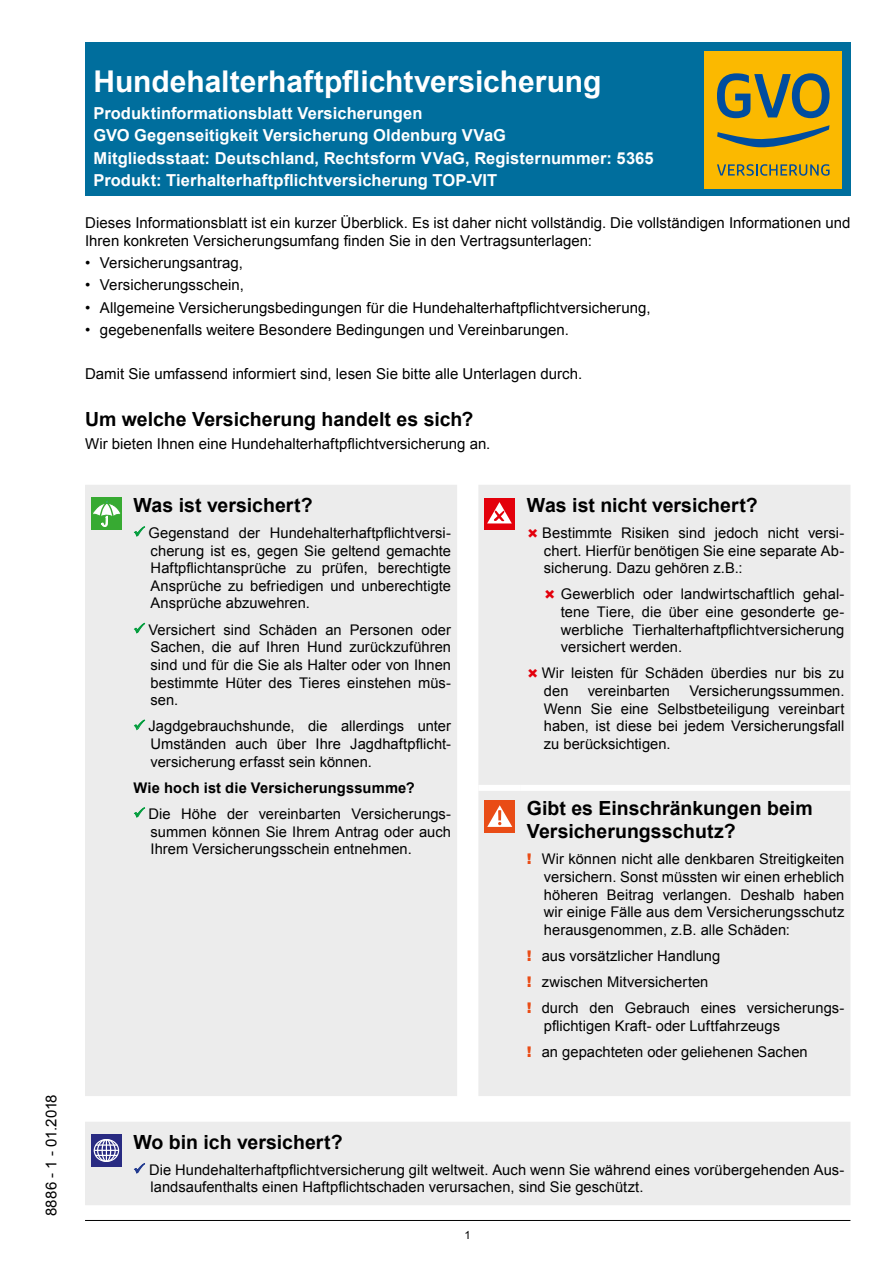
<style>
.page{position:relative;width:893px;height:1263px;background:#fff}
.page>*{position:absolute;margin:0;border:0;box-sizing:border-box;transform-origin:0 0}
.t1{font:700 30px "Arial";color:#fff}
.t2{font:700 19.5px/23.4px "Arial";color:#000}
.t3{font:700 16.5px/22.5px "Arial";letter-spacing:.005em;color:#fff}
.t4{font:15px/18px "Arial";letter-spacing:.005em;color:#000}
.t5{font:14.7px/17.7px "Arial";letter-spacing:.005em;color:#000;text-align:justify}
.t6{font:700 14.7px "Arial";letter-spacing:.01em;color:#000}
.t7{font:11.25px "Arial";color:#000}
.s1{color:#009c3b}
.s2{font-weight:900;color:#e94c16}
.s3{color:#1e378e}
</style>
<div class="page">
<hr style="left:85px;top:1220px;width:765px;height:1px;background:#000">
<div style="left:85px;top:43px;width:765px;height:153px;background:#006e9d"></div>
<div style="left:705px;top:51px;width:137px;height:137px;background:#fbb900"></div>
<svg style="left:717px;top:125px;width:113px;height:23px"></svg>
<svg style="left:717px;top:73px;width:113px;height:45px"></svg>
<svg style="left:717px;top:164px;width:113px;height:12px"></svg>
<svg style="left:85px;top:485px;width:765px;height:720px;background:#ededed"></svg>
<div style="left:478px;top:785px;width:43px;height:6px;background:#fff"></div>
<div style="left:521px;top:785px;width:329px;height:6px;background:#fff"></div>
<div style="left:91px;top:498px;width:31px;height:32px;background:#37aa32"></div>
<svg style="left:93px;top:500px;width:28px;height:27px"></svg>
<svg style="left:134px;top:526px;width:11px;height:11px"></svg>
<svg style="left:134px;top:622px;width:11px;height:12px"></svg>
<svg style="left:134px;top:719px;width:11px;height:12px"></svg>
<svg style="left:134px;top:807px;width:11px;height:11px"></svg>
<div style="left:484px;top:498px;width:31px;height:31px;background:#e3000b"></div>
<svg style="left:487px;top:502px;width:25px;height:21px"></svg>
<div style="left:484px;top:801px;width:31px;height:32px;background:#e94c16"></div>
<svg style="left:487px;top:805px;width:25px;height:22px"></svg>
<div style="left:91px;top:1135px;width:31px;height:32px;background:#292b82"></div>
<svg style="left:94px;top:1139px;width:25px;height:23px"></svg>
<svg style="left:134px;top:1163px;width:11px;height:11px"></svg>
<svg style="left:529px;top:528px;width:25px;height:11px"></svg>
<svg style="left:546px;top:590px;width:8px;height:9px"></svg>
<svg style="left:529px;top:669px;width:8px;height:9px"></svg>
<p class="t4" style="left:43px;top:1216px;width:123px;rotate:-90deg">8886 - 1 - 01.2018</p>
<h1 class="t1" style="left:94px;top:61px;width:509px">Hundehalterhaftpflichtversicherung</h1>
<p class="t3" style="left:94px;top:102px;width:562px">Produktinformationsblatt Versicherungen<br>GVO Gegenseitigkeit Versicherung Oldenburg VVaG<br>Mitgliedsstaat: Deutschland, Rechtsform VVaG, Registernummer: 5365<br>Produkt: Tierhalterhaftpflichtversicherung TOP-VIT</p>
<p class="t4" style="left:85px;top:214px;width:767px">Dieses Informationsblatt ist ein kurzer Überblick. Es ist daher nicht vollständig. Die vollständigen Informationen und<br>Ihren konkreten Versicherungsumfang finden Sie in den Vertragsunterlagen:</p>
<p class="t4" style="left:85px;top:254px;width:159px">• Versicherungsantrag,</p>
<p class="t4" style="left:85px;top:276px;width:160px">• Versicherungsschein,</p>
<p class="t4" style="left:85px;top:298px;width:567px">• Allgemeine Versicherungsbedingungen für die Hundehalterhaftpflichtversicherung,</p>
<p class="t4" style="left:85px;top:321px;width:485px">• gegebenenfalls weitere Besondere Bedingungen und Vereinbarungen.</p>
<p class="t4" style="left:85px;top:365px;width:499px">Damit Sie umfassend informiert sind, lesen Sie bitte alle Unterlagen durch.</p>
<h2 class="t2" style="left:85px;top:408px;width:390px">Um welche Versicherung handelt es sich?</h2>
<p class="t4" style="left:85px;top:435px;width:407px">Wir bieten Ihnen eine Hundehalterhaftpflichtversicherung an.</p>
<h2 class="t2" style="left:134px;top:494px;width:181px">Was ist versichert?</h2>
<p class="t5" style="left:151px;top:524px;width:302px;text-indent:-17px"><span class="s1">✓</span> Gegenstand der Hundehalterhaftpflichtversi&shy;cherung ist es, gegen Sie geltend gemachte Haftpflichtansprüche zu prüfen, berechtigte Ansprüche zu befriedigen und unberechtigte Ansprüche abzuwehren.</p>
<p class="t5" style="left:151px;top:621px;width:302px;text-indent:-17px"><span class="s1">✓</span> Versichert sind Schäden an Personen oder Sachen, die auf Ihren Hund zurückzuführen sind und für die Sie als Halter oder von Ihnen bestimmte Hüter des Tieres einstehen müs&shy;sen.</p>
<p class="t5" style="left:151px;top:717px;width:302px;text-indent:-17px"><span class="s1">✓</span> Jagdgebrauchshunde, die allerdings unter Umständen auch über Ihre Jagdhaftpflicht&shy;versicherung erfasst sein können.</p>
<p class="t6" style="left:134px;top:778px;width:283px">Wie hoch ist die Versicherungssumme?</p>
<p class="t5" style="left:151px;top:805px;width:302px;text-indent:-17px"><span class="s1">✓</span> Die Höhe der vereinbarten Versicherungs&shy;summen können Sie Ihrem Antrag oder auch Ihrem Versicherungsschein entnehmen.</p>
<h2 class="t2" style="left:527px;top:494px;width:232px">Was ist nicht versichert?</h2>
<p class="t5" style="left:542px;top:524px;width:304px">Bestimmte Risiken sind jedoch nicht versi&shy;chert. Hierfür benötigen Sie eine separate Ab&shy;sicherung. Dazu gehören z.B.:</p>
<p class="t5" style="left:561px;top:585px;width:285px">Gewerblich oder landwirtschaftlich gehal&shy;tene Tiere, die über eine gesonderte ge&shy;werbliche Tierhalterhaftpflichtversicherung versichert werden.</p>
<p class="t5" style="left:542px;top:664px;width:304px">Wir leisten für Schäden überdies nur bis zu den</p>
<p class="t5" style="left:544px;top:682px;width:302px;text-indent:145px">Versicherungssummen.<br>Wenn Sie eine Selbstbeteiligung vereinbart haben, ist diese bei jedem Versicherungsfall zu berücksichtigen.</p>
<p class="t5" style="left:588px;top:682px;width:84px">vereinbarten</p>
<h2 class="t2" style="left:527px;top:797px;width:287px">Gibt es Einschränkungen beim<br>Versicherungsschutz?</h2>
<p class="t5" style="left:544px;top:850px;width:302px;text-indent:-17px"><span class="s2">!</span> Wir können nicht alle denkbaren Streitigkeiten versichern. Sonst müssten wir einen erheblich höheren Beitrag verlangen. Deshalb haben wir einige Fälle aus dem Versicherungsschutz herausgenommen, z.B. alle Schäden:</p>
<p class="t5" style="left:527px;top:943px;width:319px;line-height:26.1px;text-align:left"><span class="s2">!</span> aus vorsätzlicher Handlung<br><span class="s2">!</span> zwischen Mitversicherten<br><span class="s2">!</span> durch den Gebrauch eines versicherungs-</p>
<p class="t5" style="left:527px;top:1013px;width:282px;line-height:26.1px;text-indent:17px">pflichtigen Kraft- oder Luftfahrzeugs<br><span class="s2">!</span> an gepachteten oder geliehenen Sachen</p>
<h2 class="t2" style="left:134px;top:1131px;width:211px">Wo bin ich versichert?</h2>
<p class="t5" style="left:151px;top:1161px;width:695px;text-indent:-17px"><span class="s3">✓</span> Die Hundehalterhaftpflichtversicherung gilt weltweit. Auch wenn Sie während eines vorübergehenden Aus&shy;landsaufenthalts einen Haftpflichtschaden verursachen, sind Sie geschützt.</p>
<p class="t7" style="left:465px;top:1227px;width:8px">1</p>
</div>
